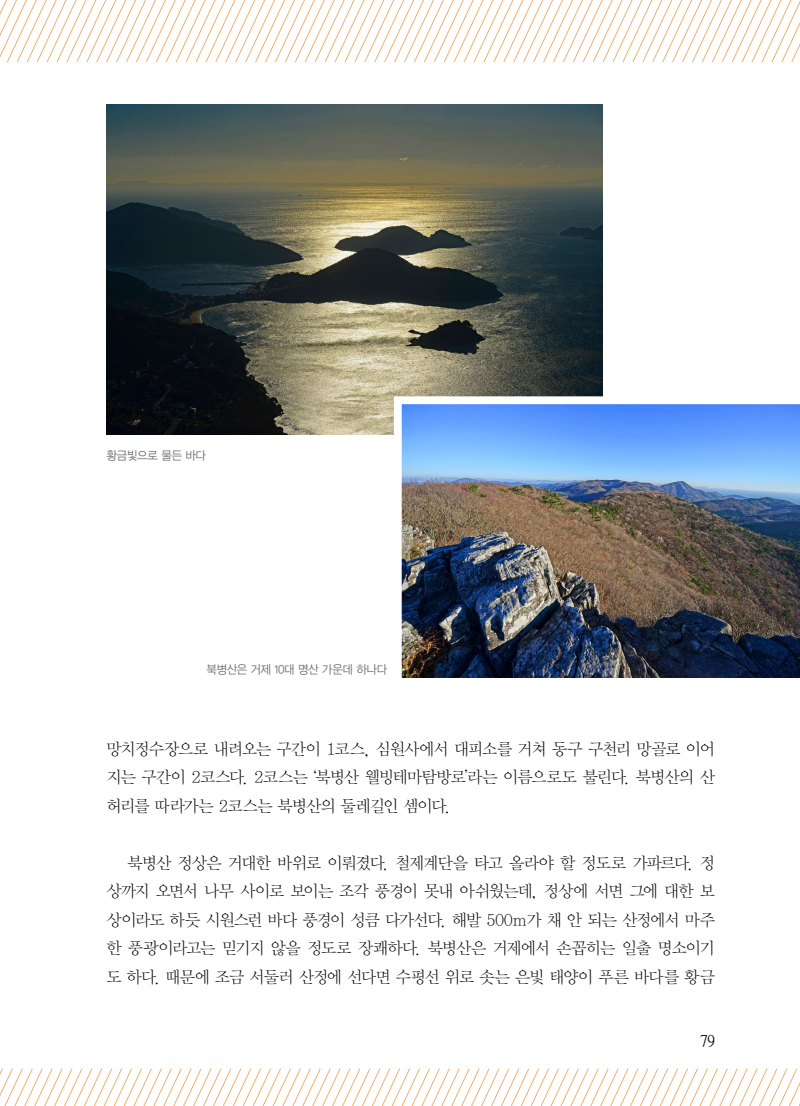
<style>
.page{position:relative;width:800px;height:1106px;background:#fff}
.page>*{position:absolute;margin:0;border:0;box-sizing:border-box;transform-origin:0 0}
.t1{font:16.5px/28.5px "YDVY Mj O31";letter-spacing:-.055em;color:#000;text-align:justify}
.t2{font:16.5px "YDVY Mj O520";color:#000}
.t3{font:12px "YDVYGO32";letter-spacing:-.035em;color:#727171;scale:.95 1}
</style>
<div class="page">
<img style="left:106px;top:104px;width:496px;height:331px">
<svg style="left:0;top:0;width:799px;height:63px"></svg>
<svg style="left:0;top:1068px;width:799px;height:38px"></svg>
<img style="left:390px;top:392px;width:409px;height:286px">
<p class="t3" style="left:106px;top:448px;width:106px">황금빛으로 물든 바다</p>
<p class="t3" style="left:206px;top:662px;width:191px">북병산은 거제 10대 명산 가운데 하나다</p>
<p class="t1" style="left:106px;top:734px;width:610px">망치정수장으로 내려오는 구간이 1코스, 심원사에서 대피소를 거쳐 동구 구천리 망골로 이어 지는 구간이 2코스다. 2코스는 ‘북병산 웰빙테마탐방로’라는 이름으로도 불린다. 북병산의 산 허리를 따라가는 2코스는 북병산의 둘레길인 셈이다.</p>
<p class="t1" style="left:106px;top:848px;width:610px;text-indent:21px">북병산 정상은 거대한 바위로 이뤄졌다. 철제계단을 타고 올라야 할 정도로 가파르다. 정 상까지 오면서 나무 사이로 보이는 조각 풍경이 못내 아쉬웠는데, 정상에 서면 그에 대한 보 상이라도 하듯 시원스런 바다 풍경이 성큼 다가선다. 해발 500m가 채 안 되는 산정에서 마주 한 풍광이라고는 믿기지 않을 정도로 장쾌하다. 북병산은 거제에서 손꼽히는 일출 명소이기 도 하다. 때문에 조금 서둘러 산정에 선다면 수평선 위로 솟는 은빛 태양이 푸른 바다를 황금</p>
<p class="t2" style="left:699px;top:1031px;width:16px">79</p>
</div>
